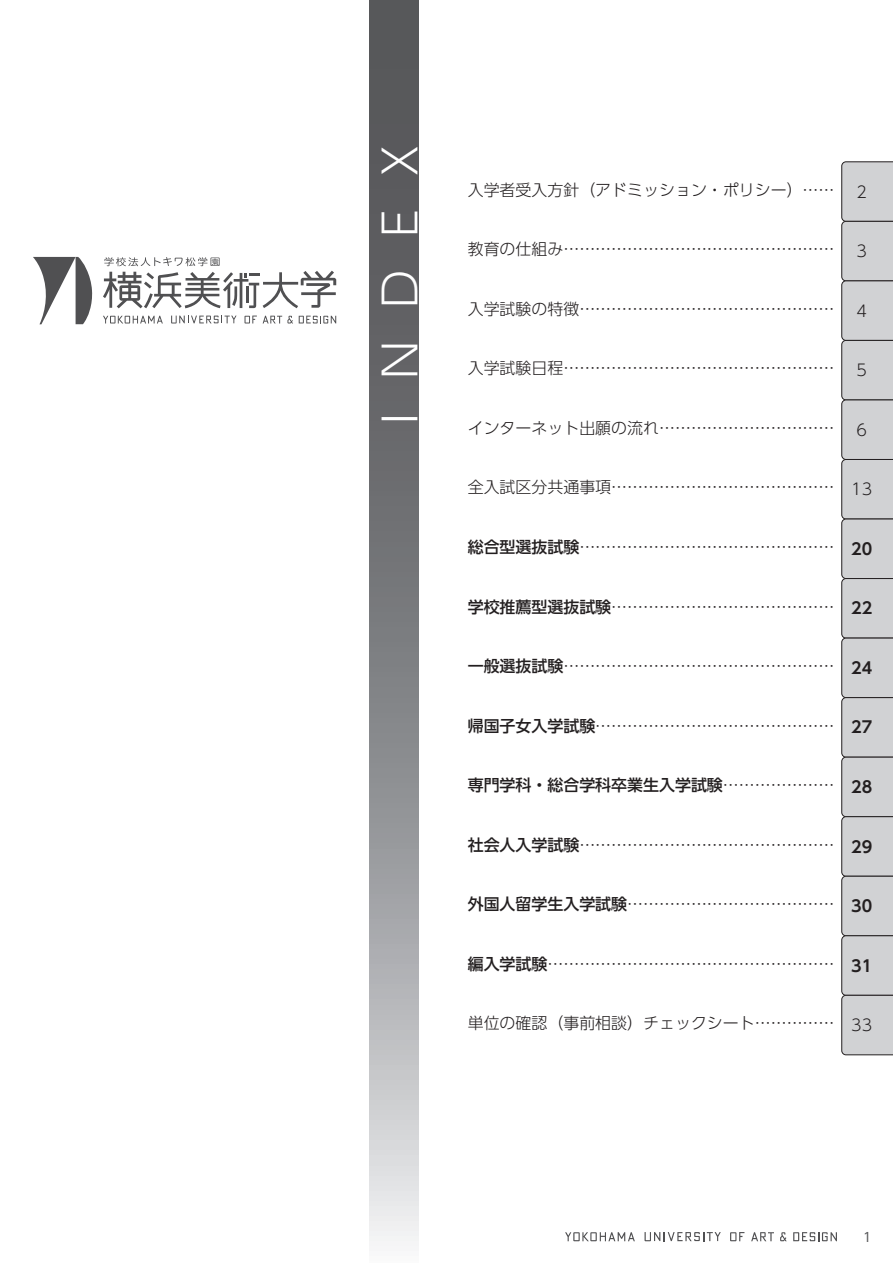
<style>
.page{position:relative;width:893px;height:1263px;background:#fff}
.page>*{position:absolute;margin:0;border:0;box-sizing:border-box;transform-origin:0 0}
.t1{font:300 45.75px "UD Shin Go Pr 6 N";letter-spacing:.725em;color:#fff}
.t2{font:300 15.9px "UD Shin Go Pr 6 N";color:#231f20}
.t3{font:500 15.9px "UD Shin Go Pr 6 N";color:#231f20}
.t4{font:700 15.9px "UD Shin Go Pr 6 N De";color:#231f20}
.t5{font:12.75px "UD Shin Go Pr 6 N";color:#57585a}
.s1{font-weight:500}
.s2{font-weight:300}
</style>
<div class="page">
<svg style="left:730px;top:1232px;width:14px;height:9px"></svg>
<svg style="left:793px;top:1232px;width:44px;height:9px"></svg>
<svg style="left:751px;top:1232px;width:23px;height:9px"></svg>
<svg style="left:780px;top:1232px;width:7px;height:9px"></svg>
<svg style="left:565px;top:1232px;width:70px;height:9px"></svg>
<svg style="left:644px;top:1232px;width:77px;height:9px"></svg>
<svg style="left:370px;top:0;width:49px;height:1241px;background:#87888b"></svg>
<svg style="left:841px;top:162px;width:52px;height:893px;background:#cacbcd"></svg>
<svg style="left:103px;top:257px;width:233px;height:51px"></svg>
<svg style="left:33px;top:257px;width:60px;height:67px"></svg>
<svg style="left:244px;top:316px;width:13px;height:7px"></svg>
<svg style="left:299px;top:316px;width:37px;height:7px"></svg>
<svg style="left:263px;top:316px;width:30px;height:7px"></svg>
<svg style="left:103px;top:316px;width:60px;height:7px"></svg>
<svg style="left:171px;top:316px;width:66px;height:7px"></svg>
<h1 class="t1" style="left:363px;top:425px;width:281px;rotate:-90deg">INDEX</h1>
<p class="t2" style="left:468px;top:177px;width:368px">入学者受入方針（アドミッション・ポリシー）… ……</p>
<p class="t2" style="left:856px;top:179px;width:12px">2</p>
<p class="t2" style="left:468px;top:236px;width:368px">教育の仕組み……………………………………………</p>
<p class="t2" style="left:856px;top:238px;width:12px">3</p>
<p class="t2" style="left:468px;top:296px;width:368px">入学試験の特徴…………………………………………</p>
<p class="t2" style="left:856px;top:298px;width:12px">4</p>
<p class="t2" style="left:468px;top:355px;width:368px">入学試験日程……………………………………………</p>
<p class="t2" style="left:856px;top:357px;width:12px">5</p>
<p class="t2" style="left:468px;top:415px;width:368px">インターネット出願の流れ……………………………</p>
<p class="t2" style="left:856px;top:417px;width:12px">6</p>
<p class="t2" style="left:468px;top:475px;width:368px">全入試区分共通事項……………………………………</p>
<p class="t2" style="left:851px;top:476px;width:23px">13</p>
<p class="t2" style="left:468px;top:534px;width:368px"><span class="s1">総合型選抜試験</span>…………………………………………</p>
<p class="t4" style="left:851px;top:536px;width:23px">20</p>
<p class="t2" style="left:468px;top:594px;width:368px"><span class="s1">学校推薦型選抜試験</span>……………………………………</p>
<p class="t4" style="left:851px;top:595px;width:23px">22</p>
<p class="t2" style="left:468px;top:653px;width:368px"><span class="s1">一般選抜試験</span>……………………………………………</p>
<p class="t4" style="left:851px;top:655px;width:23px">24</p>
<p class="t2" style="left:468px;top:713px;width:368px"><span class="s1">帰国子女入学試験</span>………………………………………</p>
<p class="t4" style="left:851px;top:714px;width:23px">27</p>
<p class="t3" style="left:468px;top:772px;width:368px">専門学科・総合学科卒業生入学試験<span class="s2">…………………</span></p>
<p class="t4" style="left:851px;top:774px;width:23px">28</p>
<p class="t2" style="left:468px;top:832px;width:368px"><span class="s1">社会人入学試験</span>…………………………………………</p>
<p class="t4" style="left:851px;top:833px;width:23px">29</p>
<p class="t2" style="left:468px;top:891px;width:368px"><span class="s1">外国人留学生入学試験</span>…………………………………</p>
<p class="t4" style="left:851px;top:893px;width:23px">30</p>
<p class="t2" style="left:468px;top:951px;width:368px"><span class="s1">編入学試験</span>………………………………………………</p>
<p class="t4" style="left:851px;top:953px;width:23px">31</p>
<p class="t2" style="left:468px;top:1010px;width:368px">単位の確認（事前相談）チェックシート……………</p>
<p class="t2" style="left:851px;top:1012px;width:23px">33</p>
<p class="t5" style="left:863px;top:1227px;width:10px">1</p>
</div>
